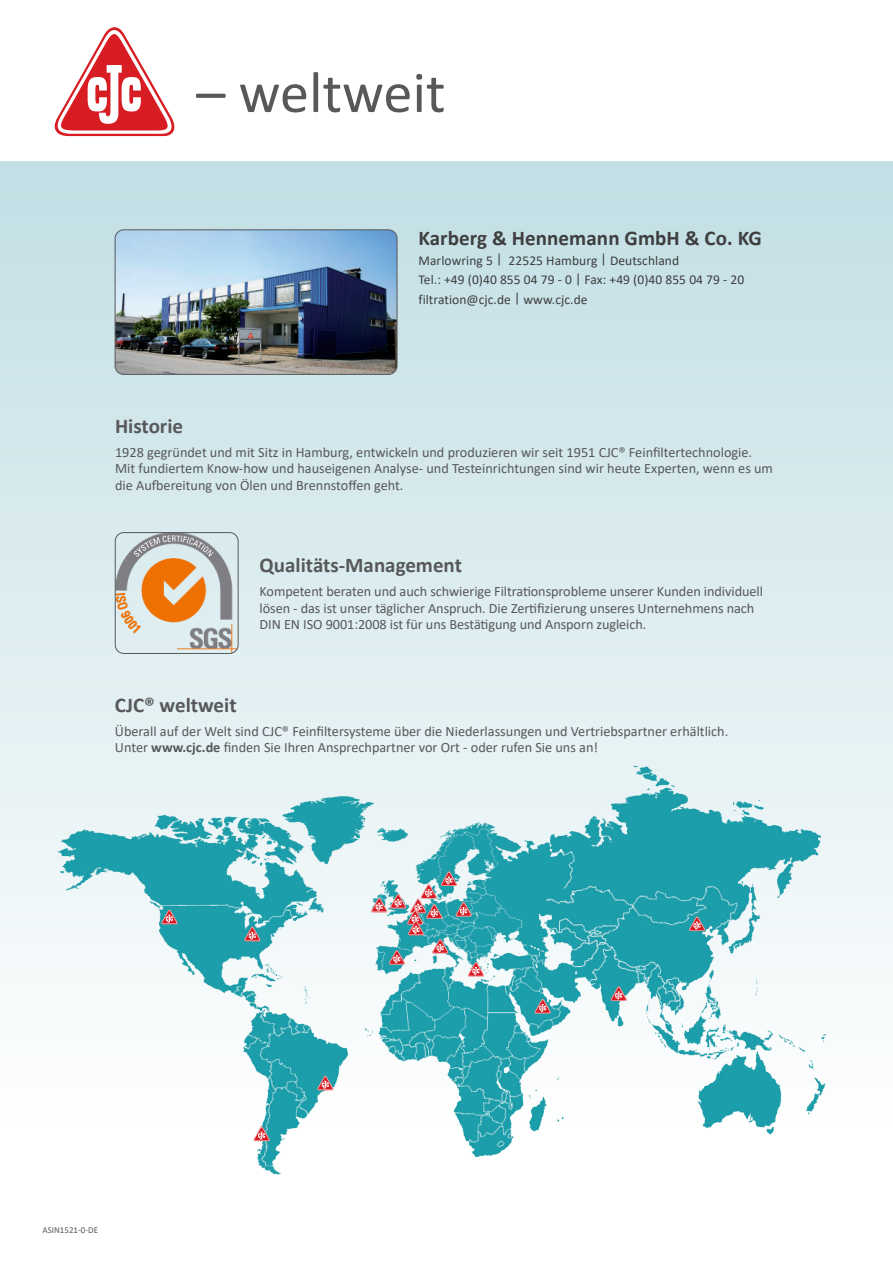
<style>
.page{position:relative;width:893px;height:1263px;background:#fff}
.page>*{position:absolute;margin:0;border:0;box-sizing:border-box;transform-origin:0 0}
.t1{font:58.5px "Calibri";color:#57585a}
.t2{font:700 21px "Calibri";color:#57585a}
.t3{font:700 21px "Calibri";letter-spacing:.005em;color:#3e3e3f}
.t4{font:14.25px/16.5px "Calibri";color:#57585a}
.t5{font:13.5px/19.5px "Calibri";letter-spacing:.005em;color:#3e3e3f}
.t6{font:9px "Calibri";color:#57585a}
.s1{font-weight:700}
</style>
<div class="page">
<div style="left:0;top:162px;width:893px;height:965px;background:linear-gradient(to bottom,#c1dee4,#fefefe)"></div>
<svg style="left:54px;top:27px;width:121px;height:109px"></svg>
<img style="left:115px;top:533px;width:123px;height:120px">
<div style="left:115px;top:532px;width:123px;height:122px;border:1px solid #57585a;border-radius:9px"></div>
<img style="left:115px;top:230px;width:282px;height:144px">
<div style="left:115px;top:230px;width:282px;height:145px;border:1px solid #57585a;border-radius:9px"></div>
<img style="left:53px;top:766px;width:772px;height:409px">
<svg style="left:534px;top:999px;width:17px;height:14px"></svg>
<svg style="left:689px;top:916px;width:17px;height:15px"></svg>
<svg style="left:244px;top:926px;width:17px;height:15px"></svg>
<svg style="left:161px;top:909px;width:17px;height:15px"></svg>
<svg style="left:253px;top:1126px;width:17px;height:15px"></svg>
<svg style="left:371px;top:871px;width:113px;height:105px"></svg>
<svg style="left:317px;top:1075px;width:17px;height:15px"></svg>
<svg style="left:610px;top:986px;width:17px;height:15px"></svg>
<h1 class="t1" style="left:196px;top:52px;width:251px">– weltweit</h1>
<h2 class="t3" style="left:418px;top:228px;width:345px">Karberg &amp; Hennemann GmbH &amp; Co. KG</h2>
<p class="t5" style="left:418px;top:250px;width:327px">Marlowring 5 | 22525 Hamburg | Deutschland<br>Tel.: +49 (0)40 855 04 79 - 0 | Fax: +49 (0)40 855 04 79 - 20 filtration@cjc.de | www.cjc.de</p>
<h2 class="t2" style="left:115px;top:416px;width:70px">Historie</h2>
<p class="t4" style="left:115px;top:443px;width:659px">1928 gegründet und mit Sitz in Hamburg, entwickeln und produzieren wir seit 1951 CJC® Feinfiltertechnologie.<br>Mit fundiertem Know-how und hauseigenen Analyse- und Testeinrichtungen sind wir heute Experten, wenn es um die Aufbereitung von Ölen und Brennstoffen geht.</p>
<h2 class="t2" style="left:260px;top:555px;width:204px">Qualitäts-Management</h2>
<p class="t4" style="left:260px;top:583px;width:505px">Kompetent beraten und auch schwierige Filtrationsprobleme unserer Kunden individuell lösen - das ist unser täglicher Anspruch. Die Zertifizierung unseres Unternehmens nach<br>DIN EN ISO 9001:2008 ist für uns Bestätigung und Ansporn zugleich.</p>
<h2 class="t2" style="left:115px;top:695px;width:123px">CJC® weltweit</h2>
<p class="t4" style="left:115px;top:723px;width:615px">Überall auf der Welt sind CJC® Feinfiltersysteme über die Niederlassungen und Vertriebspartner erhältlich.<br>Unter <span class="s1">www.cjc.de</span> finden Sie Ihren Ansprechpartner vor Ort - oder rufen Sie uns an!</p>
<p class="t6" style="left:43px;top:1224px;width:57px">ASIN1521-0-DE</p>
</div>
